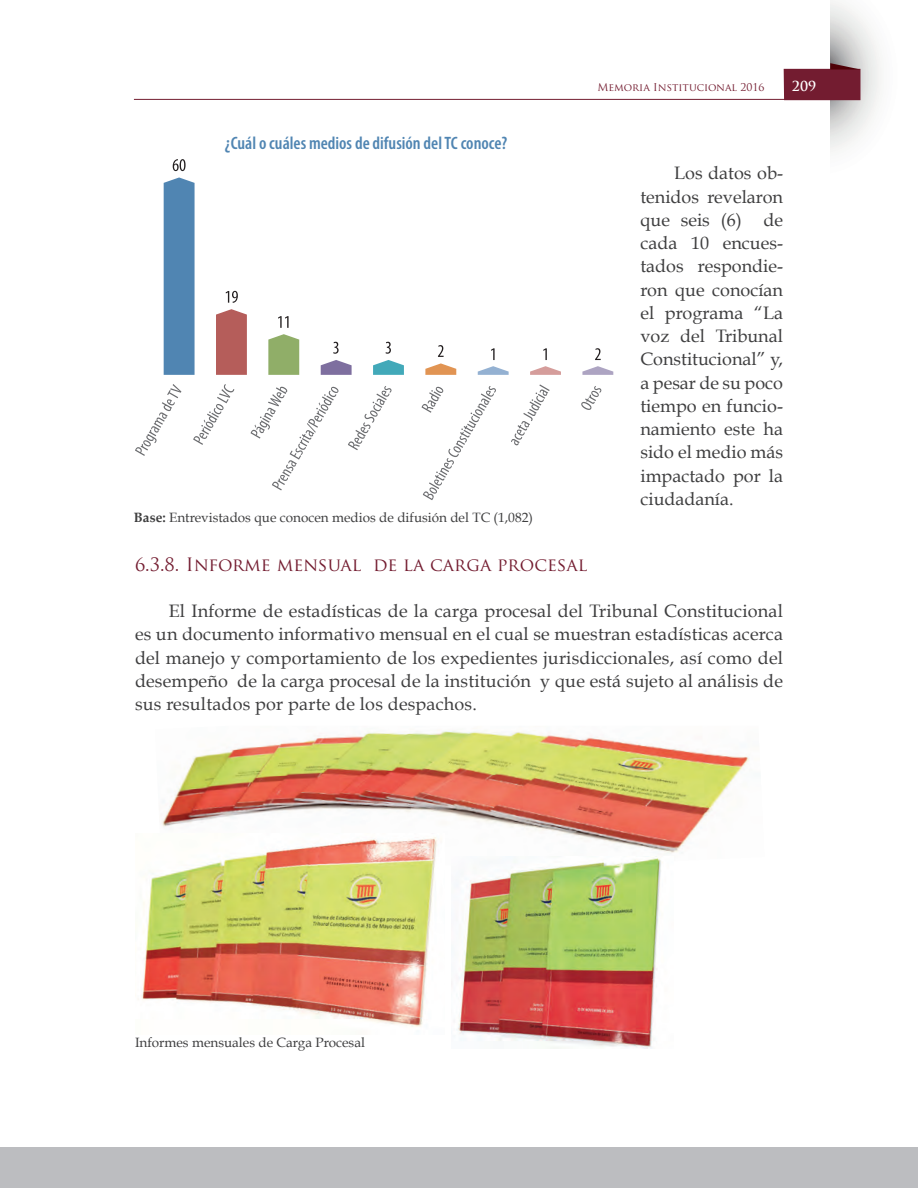
<style>
.page{position:relative;width:918px;height:1188px;background:#fff}
.page>*{position:absolute;margin:0;border:0;box-sizing:border-box;transform-origin:0 0}
.t1{font:18px/23.2px "Book Antiqua";color:#3e3e3f;text-align:justify}
.t2{font:600 condensed 18px "Myriad Pro";color:#5085b2}
.t3{font:18px "Trajan Pro";color:#731c30}
.t4{font:13.5px "Book Antiqua";color:#3e3e3f}
.t5{font:700 13.5px "Trajan Pro";color:#fff}
.t6{font:10.5px "Trajan Pro";color:#731c30}
.s1{font-weight:700}
</style>
<div class="page">
<img style="left:830px;top:0;width:51px;height:152px">
<div style="left:784px;top:69px;width:76px;height:31px;background:#731c30"></div>
<svg style="left:830px;top:63px;width:30px;height:7px"></svg>
<div style="left:1px;top:1148px;width:917px;height:40px;background:#bcbdc0"></div>
<hr style="left:134px;top:99px;width:653px;height:1px;background:#731c30">
<img style="left:161px;top:730px;width:588px;height:127px">
<img style="left:141px;top:834px;width:303px;height:193px">
<div style="left:164px;top:177px;width:31px;height:198px;background:#5085b2"></div>
<svg style="left:173px;top:159px;width:13px;height:12px"></svg>
<svg style="left:216px;top:309px;width:31px;height:66px;background:#b86462"></svg>
<svg style="left:226px;top:291px;width:12px;height:12px"></svg>
<svg style="left:321px;top:360px;width:31px;height:15px"></svg>
<svg style="left:333px;top:342px;width:6px;height:12px"></svg>
<svg style="left:373px;top:360px;width:31px;height:15px"></svg>
<svg style="left:386px;top:342px;width:5px;height:12px"></svg>
<svg style="left:478px;top:366px;width:31px;height:9px"></svg>
<svg style="left:491px;top:348px;width:4px;height:12px"></svg>
<svg style="left:543px;top:348px;width:4px;height:12px"></svg>
<svg style="left:530px;top:366px;width:31px;height:9px"></svg>
<svg style="left:425px;top:363px;width:31px;height:12px"></svg>
<svg style="left:438px;top:345px;width:6px;height:12px"></svg>
<svg style="left:582px;top:366px;width:31px;height:9px"></svg>
<svg style="left:595px;top:348px;width:6px;height:12px"></svg>
<svg style="left:268px;top:334px;width:31px;height:41px"></svg>
<svg style="left:278px;top:316px;width:11px;height:12px"></svg>
<img style="left:451px;top:858px;width:212px;height:191px">
<svg style="left:135px;top:384px;width:46px;height:72px"></svg>
<svg style="left:193px;top:384px;width:41px;height:61px"></svg>
<svg style="left:348px;top:386px;width:44px;height:64px"></svg>
<svg style="left:511px;top:384px;width:39px;height:62px"></svg>
<svg style="left:581px;top:386px;width:21px;height:24px"></svg>
<svg style="left:251px;top:386px;width:88px;height:104px"></svg>
<svg style="left:422px;top:386px;width:74px;height:114px"></svg>
<p class="t2" style="left:225px;top:133px;width:284px">¿Cuál o cuáles medios de difusión del TC conoce?</p>
<p class="t4" style="left:134px;top:509px;width:401px"><span class="s1">Base:</span> Entrevistados que conocen medios de difusión del TC (1,082)</p>
<p class="t6" style="left:597px;top:81px;width:169px">Memoria Institucional 2016</p>
<p class="t5" style="left:792px;top:78px;width:26px">209</p>
<p class="t1" style="left:640px;top:162px;width:144px;text-indent:34px">Los datos ob&shy;tenidos revelaron que seis (6) de cada 10 encues&shy;tados respondie&shy;ron que conocían el programa “La voz del Tribunal Constitucional” y, a pesar de su poco tiempo en funcio&shy;namiento este ha sido el medio más impactado por la ciudadanía.</p>
<p class="t3" style="left:135px;top:553px;width:454px">6.3.8. Informe mensual de la carga procesal</p>
<p class="t1" style="left:135px;top:599px;width:650px;text-indent:34px">El Informe de estadísticas de la carga procesal del Tribunal Constitucional es un documento informativo mensual en el cual se muestran estadísticas acerca del manejo y comportamiento de los expedientes jurisdiccionales, así como del desempeño de la carga procesal de la institución y que está sujeto al análisis de sus resultados por parte de los despachos.</p>
<p class="t4" style="left:135px;top:1034px;width:232px">Informes mensuales de Carga Procesal</p>
</div>
